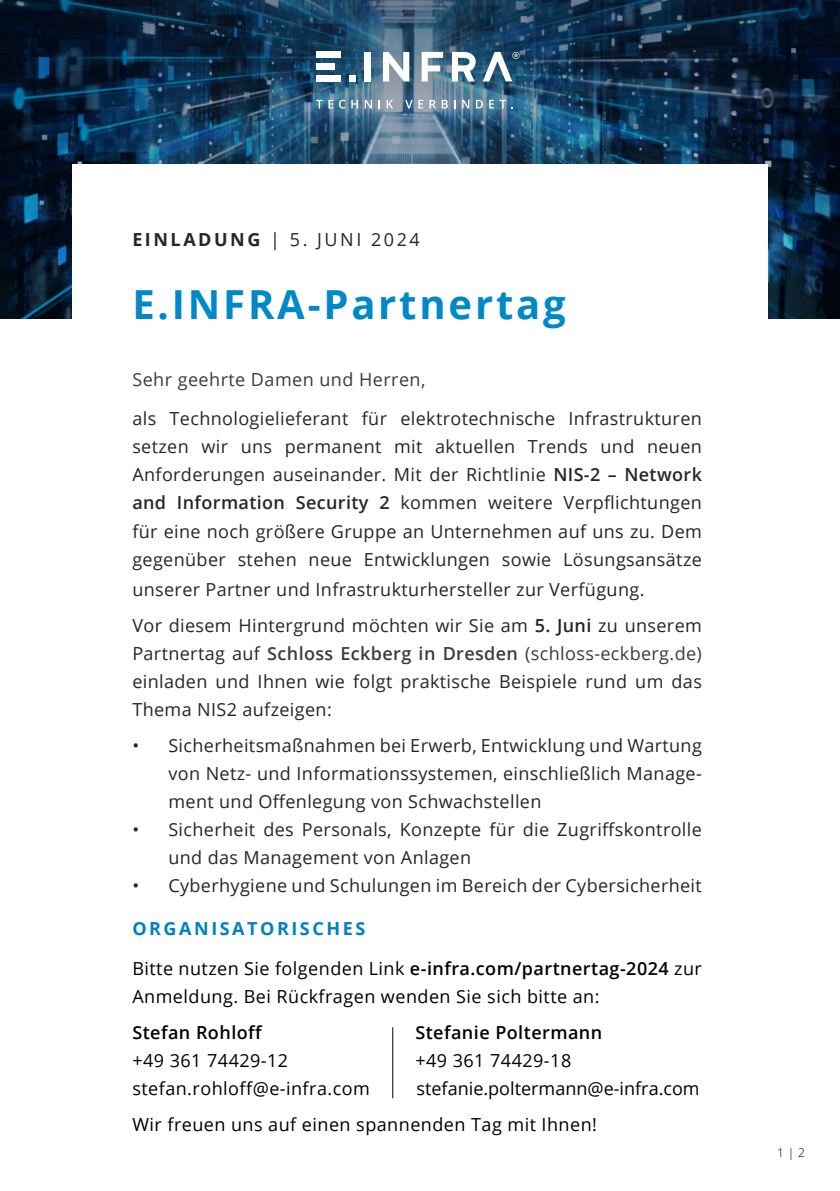
<style>
.page{position:relative;width:840px;height:1191px;background:#fff}
.page>*{position:absolute;margin:0;border:0;box-sizing:border-box;transform-origin:0 0}
.t1{font:700 40px "Open Sans";letter-spacing:.07em;color:#0089c9}
.t2{font:18px/28px "Open Sans";letter-spacing:.02em;color:#242723;text-align:justify}
.t3{font:18px/28px "Open Sans";letter-spacing:.025em;color:#000}
.t4{font:600 18px "Open Sans";letter-spacing:.025em;color:#000}
.t5{font:18px "Open Sans";letter-spacing:.025em;color:#3b3c3a}
.t6{font:18px "Open Sans";letter-spacing:.14em;color:#242723}
.t7{font:700 18px "Open Sans";letter-spacing:.14em;color:#0080c5}
.t8{font:300 12px "Open Sans";color:#000}
.s1{font-weight:700}
.s2{font-weight:600}
.s3{font-weight:600;color:#3b3c3a}
.s4{color:#3b3c3a}
</style>
<div class="page">
<svg style="left:0;top:0;width:839px;height:318px"></svg>
<div style="left:72px;top:164px;width:695px;height:306px;background:#fff"></div>
<svg style="left:451px;top:52px;width:24px;height:29px"></svg>
<svg style="left:421px;top:52px;width:22px;height:29px"></svg>
<svg style="left:383px;top:52px;width:26px;height:29px"></svg>
<div style="left:364px;top:52px;width:6px;height:29px;background:#fff"></div>
<svg style="left:350px;top:75px;width:6px;height:6px"></svg>
<div style="left:316px;top:75px;width:24px;height:6px;background:#fff"></div>
<div style="left:316px;top:64px;width:18px;height:6px;background:#fff"></div>
<div style="left:316px;top:52px;width:24px;height:6px;background:#fff"></div>
<svg style="left:475px;top:100px;width:7px;height:8px"></svg>
<svg style="left:441px;top:100px;width:6px;height:8px"></svg>
<svg style="left:418px;top:100px;width:5px;height:8px"></svg>
<svg style="left:405px;top:100px;width:7px;height:8px"></svg>
<svg style="left:378px;top:100px;width:2px;height:8px"></svg>
<svg style="left:364px;top:100px;width:8px;height:8px"></svg>
<svg style="left:351px;top:100px;width:7px;height:8px"></svg>
<svg style="left:339px;top:100px;width:6px;height:9px"></svg>
<svg style="left:316px;top:100px;width:6px;height:8px"></svg>
<svg style="left:328px;top:100px;width:5px;height:8px"></svg>
<svg style="left:386px;top:100px;width:7px;height:8px"></svg>
<svg style="left:429px;top:100px;width:6px;height:8px"></svg>
<svg style="left:462px;top:100px;width:7px;height:8px"></svg>
<svg style="left:489px;top:100px;width:23px;height:8px"></svg>
<svg style="left:482px;top:52px;width:37px;height:29px"></svg>
<hr style="left:392px;top:1027px;width:1px;height:71px;background:#020609">
<p class="t6" style="left:132px;top:227px;width:289px"><span class="s1">EINLADUNG</span> | 5. JUNI 2024</p>
<h1 class="t1" style="left:132px;top:276px;width:434px">E.INFRA-Partnertag</h1>
<p class="t5" style="left:132px;top:367px;width:294px">Sehr geehrte Damen und Herren,</p>
<p class="t2" style="left:132px;top:404px;width:570px">als Technologielieferant für elektrotechnische Infrastrukturen setzen wir uns permanent mit aktuellen Trends und neuen Anforderungen auseinander. Mit der Richtlinie <span class="s2">NIS-2 – Network and Information Security 2</span> kommen weitere Verpflichtungen für eine noch größere Gruppe an Unternehmen auf uns zu. Dem gegenüber stehen neue Entwicklungen sowie Lösungsansätze</p>
<p class="t2" style="left:132px;top:570px;width:570px;line-height:36px">unserer Partner und Infrastrukturhersteller zur Verfügung.<br>Vor diesem Hintergrund möchten wir Sie am <span class="s2">5. Juni</span> zu unserem</p>
<p class="t2" style="left:132px;top:638px;width:570px">Partnertag auf <span class="s3">Schloss Eckberg in Dresden</span> <span class="s4">(schloss-eckberg.de) </span>einladen und Ihnen wie folgt praktische Beispiele rund um das Thema NIS2 aufzeigen:</p>
<p class="t2" style="left:168px;top:730px;width:534px;text-indent:-36px">• Sicherheitsmaßnahmen bei Erwerb, Entwicklung und Wartung von Netz- und Informationssystemen, einschließlich Manage&shy;ment und Offenlegung von Schwachstellen</p>
<p class="t2" style="left:168px;top:814px;width:534px;text-indent:-36px">• Sicherheit des Personals, Konzepte für die Zugriffskontrolle und das Management von Anlagen</p>
<p class="t2" style="left:132px;top:870px;width:570px">• Cyberhygiene und Schulungen im Bereich der Cybersicherheit</p>
<p class="t7" style="left:132px;top:915px;width:234px">ORGANISATORISCHES</p>
<p class="t3" style="left:132px;top:953px;width:570px">Bitte nutzen Sie folgenden Link <span class="s2">e-infra.com/partnertag-2024</span> zur<br>Anmeldung. Bei Rückfragen wenden Sie sich bitte an:</p>
<p class="t4" style="left:132px;top:1020px;width:131px">Stefan Rohloff</p>
<p class="t4" style="left:415px;top:1020px;width:188px">Stefanie Poltermann</p>
<p class="t3" style="left:132px;top:1045px;width:157px">+49 361 74429-12</p>
<p class="t3" style="left:415px;top:1045px;width:157px">+49 361 74429-18</p>
<p class="t3" style="left:132px;top:1073px;width:239px">stefan.rohloff@e-infra.com</p>
<p class="t3" style="left:132px;top:1069px;width:568px;line-height:36px;text-indent:284px">stefanie.poltermann@e-infra.com<br>Wir freuen uns auf einen spannenden Tag mit Ihnen!</p>
<p class="t8" style="left:776px;top:1144px;width:29px">1 | 2</p>
</div>
